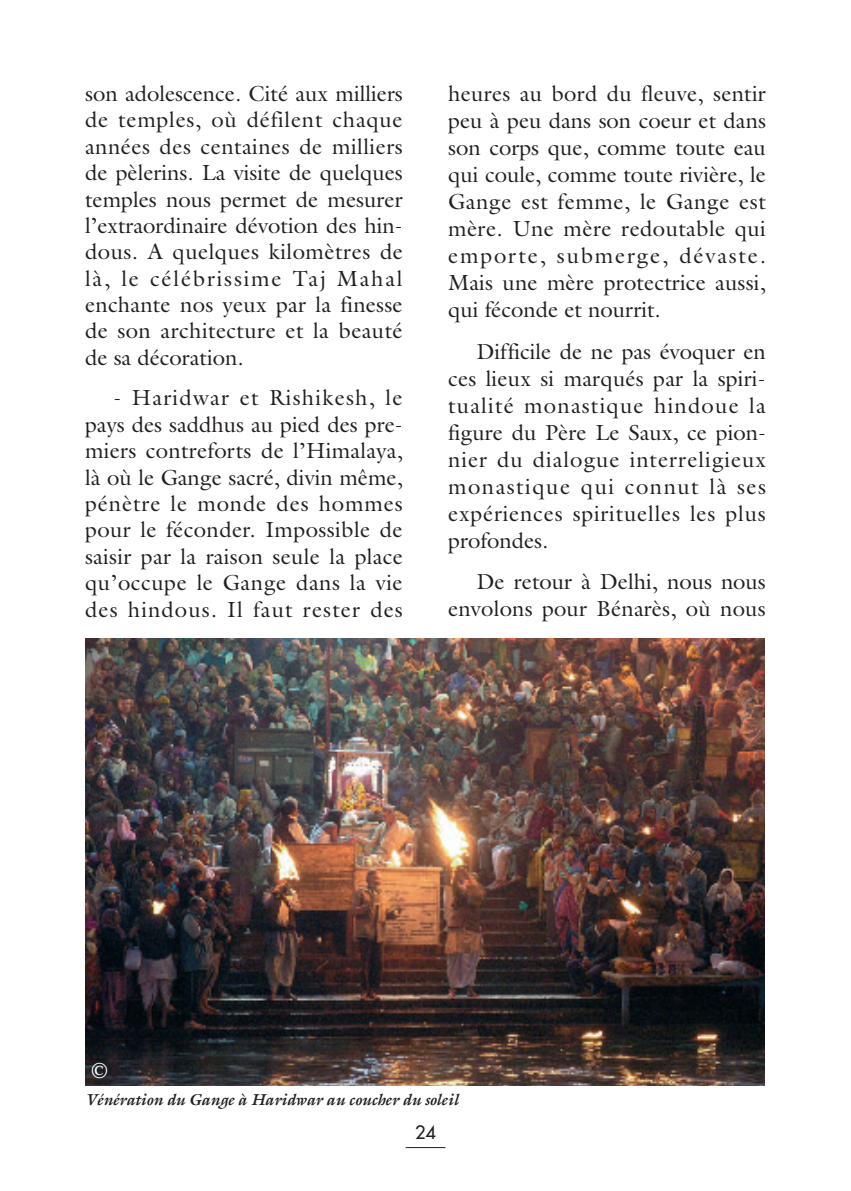
<style>
.page{position:relative;width:851px;height:1191px;background:#fff}
.page>*{position:absolute;margin:0;border:0;box-sizing:border-box;transform-origin:0 0}
.t1{font:22px/26.4px "Galliard";letter-spacing:.01em;color:#231f20;text-align:justify}
.t2{font:22px "Galliard";color:#fff}
.t3{font:18px "Futura";color:#231f20}
.t4{font:italic 700 16px "Galliard";letter-spacing:-.01em;color:#231f20}
</style>
<div class="page">
<hr style="left:405px;top:1147px;width:40px;height:1px;background:#231f20">
<img style="left:85px;top:638px;width:679px;height:447px">
<p class="t1" style="left:85px;top:80px;width:319px">son adolescence. Cité aux milliers de temples, où défilent chaque années des centaines de milliers de pèlerins. La visite de quelques temples nous permet de mesurer l’extraordinaire dévotion des hin&shy;dous. A quelques kilomètres de là, le célébrissime Taj Mahal enchante nos yeux par la finesse de son architecture et la beauté de sa décoration.</p>
<p class="t1" style="left:85px;top:384px;width:319px;text-indent:28px">- Haridwar et Rishikesh, le pays des saddhus au pied des pre&shy;miers contreforts de l’Himalaya, là où le Gange sacré, divin même, pénètre le monde des hommes pour le féconder. Impossible de saisir par la raison seule la place qu’occupe le Gange dans la vie des hindous. Il faut rester des</p>
<p class="t1" style="left:448px;top:80px;width:319px;line-height:27px">heures au bord du fleuve, sentir peu à peu dans son coeur et dans son corps que, comme toute eau qui coule, comme toute rivière, le Gange est femme, le Gange est mère. Une mère redoutable qui emporte, submerge, dévaste.<br>Mais une mère protectrice aussi, qui féconde et nourrit.</p>
<p class="t1" style="left:448px;top:337px;width:319px;line-height:27px;text-indent:28px">Difficile de ne pas évoquer en ces lieux si marqués par la spiri&shy;tualité monastique hindoue la figure du Père Le Saux, ce pion&shy;nier du dialogue interreligieux monastique qui connut là ses expériences spirituelles les plus profondes.</p>
<p class="t1" style="left:448px;top:568px;width:319px;line-height:27px;text-align:right">De retour à Delhi, nous nous envolons pour Bénarès, où nous</p>
<p class="t2" style="left:91px;top:1057px;width:18px">©</p>
<p class="t4" style="left:85px;top:1090px;width:375px">Vénération du Gange à Haridwar au coucher du soleil</p>
<p class="t3" style="left:415px;top:1120px;width:22px">24</p>
</div>
